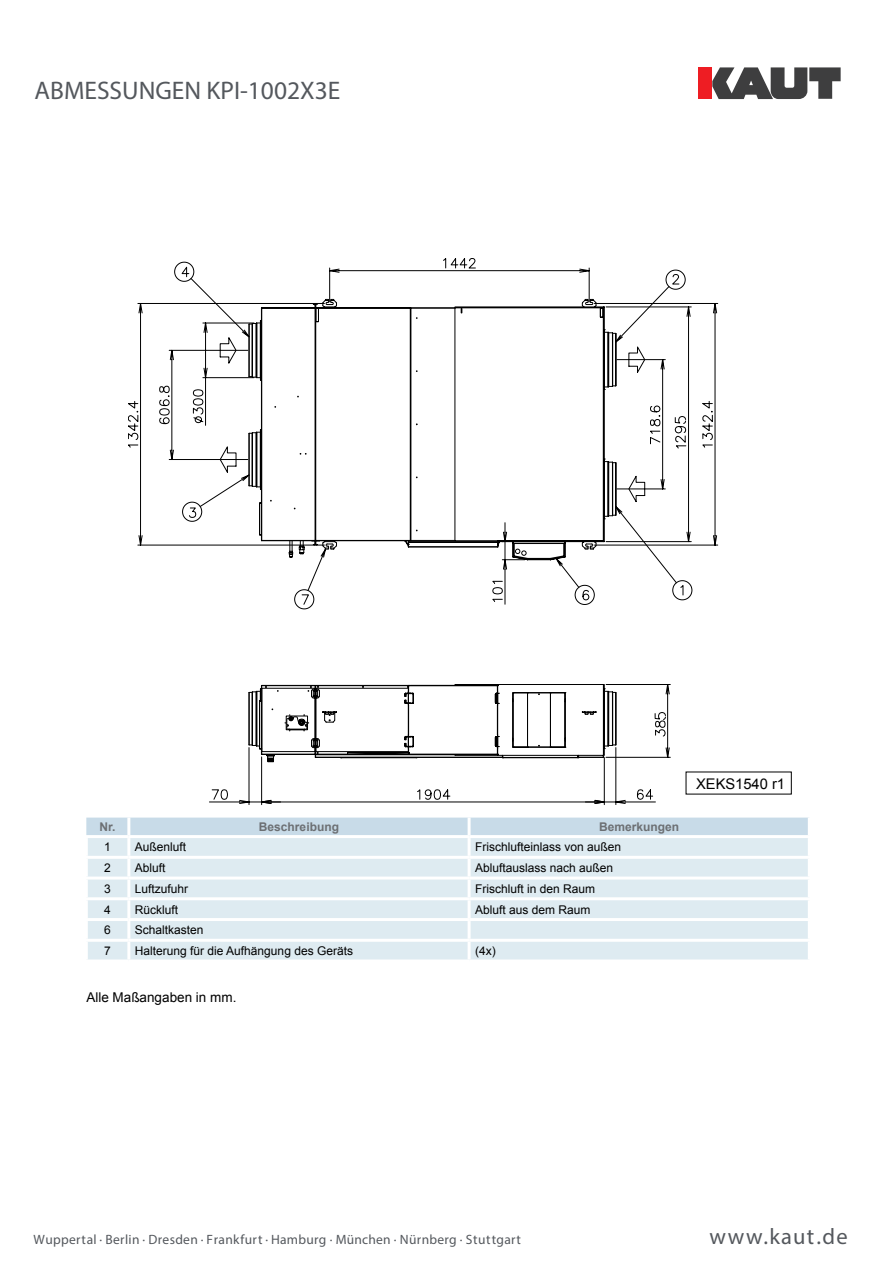
<style>
.page{position:relative;width:893px;height:1263px;background:#fff}
.page>*{position:absolute;margin:0;border:0;box-sizing:border-box;transform-origin:0 0}
.t1{font:25.5px "Myriad Pro";color:#54585d}
.t2{font:22.5px "Myriad Pro";letter-spacing:.065em;color:#54585d}
.t3{font:14.7px "Arial";color:#000}
.t4{font:13.5px "Myriad Pro";letter-spacing:.025em;color:#54585d}
.t5{font:13.5px "Arial";color:#000}
.t6{font:12px "Arial";color:#000}
.t7{font:700 12px "Arial";color:#6c6f73}
</style>
<div class="page">
<div style="left:698px;top:67px;width:14px;height:32px;background:#ee1d23"></div>
<svg style="left:712px;top:67px;width:129px;height:32px"></svg>
<svg style="left:128px;top:258px;width:590px;height:547px"></svg>
<div style="left:86px;top:817px;width:722px;height:18px;background:#c8dbe8"></div>
<div style="left:88px;top:838px;width:720px;height:121px;background:#deebf1"></div>
<hr style="left:127px;top:817px;width:3px;height:18px;background:#fff">
<hr style="left:468px;top:817px;width:3px;height:18px;background:#fff">
<hr style="left:127px;top:838px;width:3px;height:18px;background:#fff">
<hr style="left:468px;top:838px;width:3px;height:18px;background:#fff">
<hr style="left:85px;top:856px;width:44px;height:3px;background:#fff">
<hr style="left:129px;top:856px;width:340px;height:3px;background:#fff">
<hr style="left:127px;top:859px;width:3px;height:17px;background:#fff">
<hr style="left:469px;top:856px;width:342px;height:3px;background:#fff">
<hr style="left:468px;top:859px;width:3px;height:17px;background:#fff">
<hr style="left:85px;top:876px;width:44px;height:3px;background:#fff">
<hr style="left:129px;top:876px;width:340px;height:3px;background:#fff">
<hr style="left:127px;top:879px;width:3px;height:18px;background:#fff">
<hr style="left:469px;top:876px;width:342px;height:3px;background:#fff">
<hr style="left:468px;top:879px;width:3px;height:18px;background:#fff">
<hr style="left:85px;top:897px;width:44px;height:3px;background:#fff">
<hr style="left:129px;top:897px;width:340px;height:3px;background:#fff">
<hr style="left:127px;top:900px;width:3px;height:18px;background:#fff">
<hr style="left:469px;top:897px;width:342px;height:3px;background:#fff">
<hr style="left:468px;top:900px;width:3px;height:18px;background:#fff">
<hr style="left:85px;top:918px;width:44px;height:3px;background:#fff">
<hr style="left:129px;top:918px;width:340px;height:3px;background:#fff">
<hr style="left:127px;top:921px;width:3px;height:18px;background:#fff">
<hr style="left:469px;top:918px;width:342px;height:3px;background:#fff">
<hr style="left:468px;top:921px;width:3px;height:18px;background:#fff">
<hr style="left:85px;top:939px;width:44px;height:3px;background:#fff">
<hr style="left:129px;top:939px;width:340px;height:3px;background:#fff">
<hr style="left:127px;top:942px;width:3px;height:17px;background:#fff">
<hr style="left:469px;top:939px;width:342px;height:3px;background:#fff">
<hr style="left:468px;top:942px;width:3px;height:17px;background:#fff">
<svg style="left:655px;top:712px;width:11px;height:24px"></svg>
<h1 class="t1" style="left:35px;top:75px;width:307px">ABMESSUNGEN KPI-1002X3E</h1>
<p class="t7" style="left:100px;top:818px;width:18px">Nr.</p>
<p class="t7" style="left:259px;top:818px;width:82px">Beschreibung</p>
<p class="t7" style="left:599px;top:818px;width:82px">Bemerkungen</p>
<p class="t6" style="left:104px;top:839px;width:8px">1</p>
<p class="t6" style="left:135px;top:839px;width:53px">Außenluft</p>
<p class="t6" style="left:475px;top:839px;width:148px">Frischlufteinlass von außen</p>
<p class="t6" style="left:104px;top:860px;width:8px">2</p>
<p class="t6" style="left:135px;top:860px;width:32px">Abluft</p>
<p class="t6" style="left:475px;top:860px;width:140px">Abluftauslass nach außen</p>
<p class="t6" style="left:104px;top:881px;width:8px">3</p>
<p class="t6" style="left:135px;top:881px;width:55px">Luftzufuhr</p>
<p class="t6" style="left:475px;top:881px;width:122px">Frischluft in den Raum</p>
<p class="t6" style="left:104px;top:901px;width:8px">4</p>
<p class="t6" style="left:135px;top:901px;width:45px">Rückluft</p>
<p class="t6" style="left:475px;top:901px;width:117px">Abluft aus dem Raum</p>
<p class="t6" style="left:104px;top:922px;width:8px">6</p>
<p class="t6" style="left:135px;top:922px;width:70px">Schaltkasten</p>
<p class="t6" style="left:104px;top:943px;width:8px">7</p>
<p class="t6" style="left:135px;top:943px;width:220px">Halterung für die Aufhängung des Geräts</p>
<p class="t6" style="left:475px;top:943px;width:22px">(4x)</p>
<p class="t5" style="left:86px;top:988px;width:152px">Alle Maßangaben in mm.</p>
<p class="t3" style="left:696px;top:774px;width:91px">XEKS1540 r1</p>
<p class="t4" style="left:34px;top:1231px;width:489px">Wuppertal · Berlin · Dresden · Frankfurt · Hamburg · München · Nürnberg · Stuttgart</p>
<h2 class="t2" style="left:709px;top:1223px;width:140px">www.kaut.de</h2>
</div>
